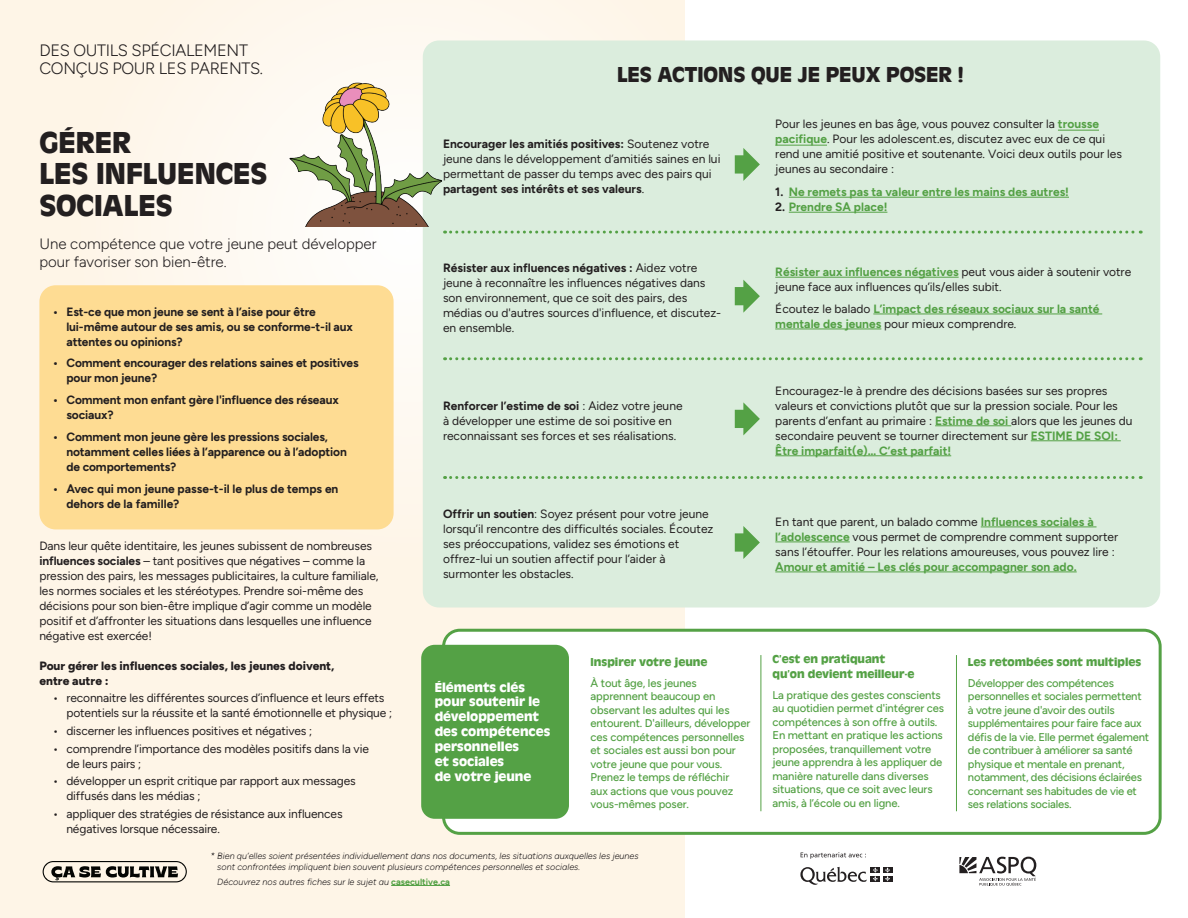
<style>
.page{position:relative;width:1188px;height:918px;background:#fff}
.page>*{position:absolute;margin:0;border:0;box-sizing:border-box;transform-origin:0 0}
.t1{font:700 31.5px/31.5px "Antique Oli";color:#231f20}
.t2{font:700 22.5px "Antique Oli";color:#231f20}
.t3{font:300 16.5px/18px "Figtree";letter-spacing:-.02em;color:#231f20}
.t4{font:300 15px/18px "Figtree";color:#231f20}
.t5{font:700 13.5px/15px "Antique Oli";color:#fff}
.t6{font:12px/15px "Figtree";color:#231f20}
.t7{font:700 12px/15px "Figtree";letter-spacing:-.01em;color:#231f20}
.t8{font:700 12px/15px "Figtree";color:#54a145}
.t9{font:700 12px/15px "Antique Oli";color:#54a145}
.t10{font:800 12px/15px "Figtree";color:#231f20}
.t11{font:500 11.25px/13.5px "Figtree";letter-spacing:-.01em;color:#54a145}
.t12{font:italic 300 9px/10.8px "Figtree";color:#231f20}
.s1{font-weight:700}
.s2{font-weight:700;color:#54a145}
.s3{color:#231f20}
.s4{font-weight:400;color:#231f20}
.s5{font-weight:700;font-style:normal;color:#54a145}
</style>
<div class="page">
<div style="left:0;top:0;width:685px;height:918px;background:#fef5e7"></div>
<svg style="left:69px;top:45px;width:357px;height:485px"></svg>
<div style="left:39px;top:285px;width:355px;height:244px;background:#fedc93;border-radius:16px"></div>
<div style="left:423px;top:40px;width:737px;height:568px;background:#dbeddd;border-radius:16px"></div>
<img style="left:286px;top:78px;width:157px;height:149px">
<hr style="left:775px;top:277px;width:184px;height:1px;background:#54a145">
<hr style="left:873px;top:314px;width:229px;height:1px;background:#54a145">
<hr style="left:775px;top:329px;width:106px;height:1px;background:#54a145">
<svg style="left:735px;top:280px;width:25px;height:33px"></svg>
<hr style="left:935px;top:425px;width:76px;height:1px;background:#54a145">
<hr style="left:1031px;top:440px;width:90px;height:1px;background:#54a145">
<hr style="left:775px;top:455px;width:176px;height:1px;background:#54a145">
<svg style="left:735px;top:402px;width:25px;height:33px"></svg>
<hr style="left:981px;top:527px;width:116px;height:1px;background:#54a145">
<hr style="left:775px;top:542px;width:75px;height:1px;background:#54a145">
<hr style="left:775px;top:572px;width:302px;height:1px;background:#54a145">
<svg style="left:735px;top:526px;width:25px;height:33px"></svg>
<hr style="left:789px;top:197px;width:280px;height:1px;background:#54a145">
<hr style="left:789px;top:212px;width:98px;height:1px;background:#54a145">
<hr style="left:775px;top:145px;width:52px;height:1px;background:#54a145">
<hr style="left:1058px;top:130px;width:41px;height:1px;background:#54a145">
<svg style="left:735px;top:148px;width:25px;height:33px"></svg>
<svg style="left:445px;top:476px;width:696px;height:3px"></svg>
<svg style="left:445px;top:357px;width:696px;height:3px"></svg>
<svg style="left:445px;top:231px;width:696px;height:3px"></svg>
<svg style="left:43px;top:861px;width:144px;height:21px"></svg>
<hr style="left:391px;top:885px;width:59px;height:1px;background:#54a145">
<svg style="left:959px;top:857px;width:77px;height:29px"></svg>
<svg style="left:800px;top:867px;width:67px;height:18px"></svg>
<div style="left:871px;top:867px;width:9px;height:6px;background:#231f20"></div>
<div style="left:883px;top:867px;width:9px;height:6px;background:#231f20"></div>
<div style="left:871px;top:876px;width:9px;height:6px;background:#231f20"></div>
<svg style="left:873px;top:867px;width:5px;height:14px"></svg>
<div style="left:883px;top:876px;width:9px;height:6px;background:#231f20"></div>
<svg style="left:885px;top:867px;width:5px;height:14px"></svg>
<svg style="left:801px;top:852px;width:65px;height:7px"></svg>
<div style="left:444px;top:630px;width:716px;height:203px;background:#fff;border-radius:16px"></div>
<div style="left:442px;top:629px;width:720px;height:206px;border:3px solid #54a145;border-radius:16px"></div>
<div style="left:421px;top:645px;width:148px;height:174px;background:#54a145;border-radius:14px"></div>
<hr style="left:956px;top:655px;width:1px;height:156px;background:#54a145">
<hr style="left:761px;top:655px;width:1px;height:156px;background:#54a145">
<h3 class="t3" style="left:39px;top:41px;width:225px">DES OUTILS SPÉCIALEMENT<br>CONÇUS POUR LES PARENTS.</h3>
<h1 class="t1" style="left:39px;top:127px;width:229px">GÉRER<br>LES INFLUENCES<br>SOCIALES</h1>
<p class="t4" style="left:39px;top:235px;width:339px">Une compétence que votre jeune peut développer pour favoriser son bien-être.</p>
<p class="t7" style="left:66px;top:304px;width:288px;text-indent:-14px">• Est-ce que mon jeune se sent à l’aise pour être lui-même autour de ses amis, ou se conforme-t-il aux attentes ou opinions?</p>
<p class="t7" style="left:66px;top:356px;width:294px;text-indent:-14px">• Comment encourager des relations saines et positives pour mon jeune?</p>
<p class="t7" style="left:66px;top:392px;width:274px;text-indent:-14px">• Comment mon enfant gère l'influence des réseaux sociaux?</p>
<p class="t7" style="left:66px;top:429px;width:282px;text-indent:-14px">• Comment mon jeune gère les pressions sociales, notamment celles liées à l’apparence ou à l’adoption de comportements?</p>
<p class="t7" style="left:66px;top:481px;width:274px;text-indent:-14px">• Avec qui mon jeune passe-t-il le plus de temps en dehors de la famille?</p>
<p class="t6" style="left:39px;top:538px;width:341px">Dans leur quête identitaire, les jeunes subissent de nombreuses <span class="s1">influences sociales</span> – tant positives que négatives – comme la pression des pairs, les messages publicitaires, la culture familiale, les normes sociales et les stéréotypes. Prendre soi-même des décisions pour son bien-être implique d’agir comme un modèle positif et d’affronter les situations dans lesquelles une influence négative est exercée!</p>
<p class="t10" style="left:39px;top:658px;width:297px">Pour gérer les influences sociales, les jeunes doivent, entre autre :</p>
<p class="t6" style="left:66px;top:691px;width:327px;text-indent:-14px">• reconnaitre les différentes sources d’influence et leurs effets potentiels sur la réussite et la santé émotionnelle et physique ;</p>
<p class="t6" style="left:53px;top:723px;width:261px">• discerner les influences positives et négatives ;</p>
<p class="t6" style="left:66px;top:741px;width:304px;text-indent:-14px">• comprendre l’importance des modèles positifs dans la vie de leurs pairs ;</p>
<p class="t6" style="left:66px;top:774px;width:291px;text-indent:-14px">• développer un esprit critique par rapport aux messages diffusés dans les médias ;</p>
<p class="t6" style="left:66px;top:806px;width:278px;text-indent:-14px">• appliquer des stratégies de résistance aux influences négatives lorsque nécessaire.</p>
<h2 class="t2" style="left:617px;top:62px;width:348px">LES ACTIONS QUE JE PEUX POSER !</h2>
<p class="t6" style="left:443px;top:136px;width:279px"><span class="s1">Encourager les amitiés positives:</span> Soutenez votre jeune dans le développement d’amitiés saines en lui permettant de passer du temps avec des pairs qui <span class="s1">partagent ses intérêts et ses valeurs</span>.</p>
<p class="t6" style="left:775px;top:116px;width:348px">Pour les jeunes en bas âge, vous pouvez consulter la <span class="s2">trousse pacifique</span>. Pour les adolescent.es, discutez avec eux de ce qui rend une amitié positive et soutenante. Voici deux outils pour les jeunes au secondaire :</p>
<p class="t8" style="left:775px;top:184px;width:295px"><span class="s3">1.</span> Ne remets pas ta valeur entre les mains des autres!</p>
<p class="t8" style="left:775px;top:199px;width:114px"><span class="s3">2.</span> Prendre SA place!</p>
<p class="t6" style="left:443px;top:260px;width:280px"><span class="s1">Résister aux influences négatives :</span> Aidez votre jeune à reconnaître les influences négatives dans son environnement, que ce soit des pairs, des médias ou d'autres sources d'influence, et discutez&shy;en ensemble.</p>
<p class="t6" style="left:775px;top:264px;width:357px"><span class="s2">Résister aux influences négatives</span> peut vous aider à soutenir votre jeune face aux influences qu’ils/elles subit.</p>
<p class="t8" style="left:775px;top:301px;width:326px"><span class="s4">Écoutez le balado</span> L’impact des réseaux sociaux sur la santé mentale des jeunes <span class="s4">pour mieux comprendre.</span></p>
<p class="t6" style="left:443px;top:398px;width:241px"><span class="s1">Renforcer l’estime de soi</span> : Aidez votre jeune à développer une estime de soi positive en reconnaissant ses forces et ses réalisations.</p>
<p class="t6" style="left:775px;top:383px;width:359px">Encouragez-le à prendre des décisions basées sur ses propres valeurs et convictions plutôt que sur la pression sociale. Pour les parents d’enfant au primaire : <span class="s2">Estime de soi</span> alors que les jeunes du secondaire peuvent se tourner directement sur <span class="s2">ESTIME DE SOI:<br>Être imparfait(e)… C’est parfait!</span></p>
<p class="t6" style="left:443px;top:507px;width:272px"><span class="s1">Offrir un soutien</span>: Soyez présent pour votre jeune lorsqu’il rencontre des difficultés sociales. Écoutez ses préoccupations, validez ses émotions et offrez-lui un soutien affectif pour l’aider à surmonter les obstacles.</p>
<p class="t6" style="left:775px;top:514px;width:344px">En tant que parent, un balado comme <span class="s2">Influences sociales à l’adolescence</span> vous permet de comprendre comment supporter sans l’étouffer. Pour les relations amoureuses, vous pouvez lire :</p>
<p class="t8" style="left:775px;top:559px;width:303px">Amour et amitié – Les clés pour accompagner son ado.</p>
<p class="t5" style="left:435px;top:680px;width:117px">Éléments clés pour soutenir le développement des compétences personnelles<br>et sociales<br>de votre jeune</p>
<p class="t9" style="left:591px;top:655px;width:118px">Inspirer votre jeune</p>
<p class="t11" style="left:591px;top:676px;width:161px">À tout âge, les jeunes apprennent beaucoup en observant les adultes qui les entourent. D'ailleurs, développer ces compétences personnelles et sociales est aussi bon pour votre jeune que pour vous.<br>Prenez le temps de réfléchir<br>aux actions que vous pouvez vous-mêmes poser.</p>
<p class="t9" style="left:773px;top:652px;width:144px">C’est en pratiquant qu’on devient meilleur·e</p>
<p class="t11" style="left:773px;top:688px;width:173px">La pratique des gestes conscients au quotidien permet d'intégrer ces compétences à son offre à outils.<br>En mettant en pratique les actions proposées, tranquillement votre jeune apprendra à les appliquer de manière naturelle dans diverses situations, que ce soit avec leurs amis, à l’école ou en ligne.</p>
<p class="t9" style="left:968px;top:655px;width:175px">Les retombées sont multiples</p>
<p class="t11" style="left:968px;top:676px;width:183px">Développer des compétences personnelles et sociales permettent à votre jeune d'avoir des outils supplémentaires pour faire face aux défis de la vie. Elle permet également de contribuer à améliorer sa santé physique et mentale en prenant, notamment, des décisions éclairées concernant ses habitudes de vie et ses relations sociales.</p>
<p class="t12" style="left:217px;top:851px;width:423px;text-indent:-7px">* Bien qu’elles soient présentées individuellement dans nos documents, les situations auxquelles les jeunes sont confrontées impliquent bien souvent plusieurs compétences personnelles et sociales.</p>
<p class="t12" style="left:217px;top:876px;width:234px">Découvrez nos autres fiches sur le sujet au <span class="s5">casecultive.ca</span></p>
</div>
